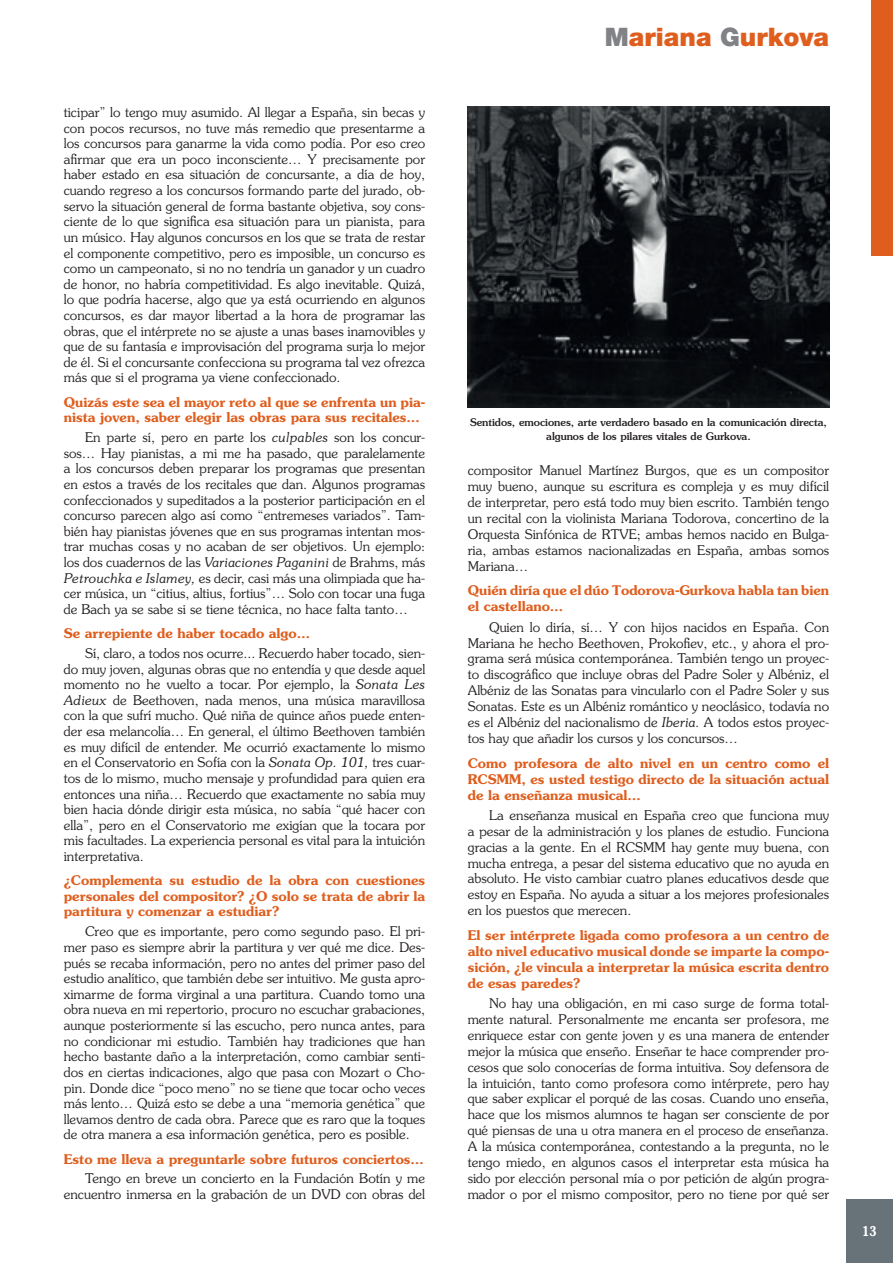
<style>
.page{position:relative;width:893px;height:1263px;background:#fff}
.page>*{position:absolute;margin:0;border:0;box-sizing:border-box;transform-origin:0 0}
.t1{font:900 25.5px "Helvetica Neue LT Std";color:#df5e1e}
.t2{font:600 13.5px "Souvenir";color:#fff;scale:.8 1}
.t3{font:300 13.35px/15.6px "Souvenir";color:#231f20;text-align:justify}
.t4{font:600 13.35px/15.9px "Souvenir";color:#df5e1e;text-align:justify}
.t5{font:500 10.5px/13.5px "Souvenir";color:#231f20;text-align:center}
.s1{font-style:italic}
.s2{font-weight:600;color:#df5e1e}
.s3{font-weight:300;color:#231f20}
.s4{color:#808285}
</style>
<div class="page">
<div style="left:872px;top:0;width:21px;height:255px;background:#df5e1e"></div>
<div style="left:846px;top:1199px;width:47px;height:64px;background:#687379"></div>
<img style="left:468px;top:106px;width:361px;height:301px">
<p class="t3" style="left:64px;top:104px;width:363px">ticipar” lo tengo muy asumido. Al llegar a España, sin becas y con pocos recursos, no tuve más remedio que presentarme a los concursos para ganarme la vida como podía. Por eso creo afirmar que era un poco inconsciente… Y precisamente por haber estado en esa situación de concursante, a día de hoy, cuando regreso a los concursos formando parte del jurado, ob&shy;servo la situación general de forma bastante objetiva, soy cons&shy;ciente de lo que significa esa situación para un pianista, para un músico. Hay algunos concursos en los que se trata de restar el componente competitivo, pero es imposible, un concurso es como un campeonato, si no no tendría un ganador y un cuadro de honor, no habría competitividad. Es algo inevitable. Quizá, lo que podría hacerse, algo que ya está ocurriendo en algunos concursos, es dar mayor libertad a la hora de programar las obras, que el intérprete no se ajuste a unas bases inamovibles y que de su fantasía e improvisación del programa surja lo mejor de él. Si el concursante confecciona su programa tal vez ofrezca más que si el programa ya viene confeccionado.</p>
<p class="t4" style="left:64px;top:394px;width:363px">Quizás este sea el mayor reto al que se enfrenta un pia&shy;nista joven, saber elegir las obras para sus recitales…</p>
<p class="t3" style="left:64px;top:429px;width:363px;text-indent:21px">En parte sí, pero en parte los <span class="s1">culpables</span> son los concur&shy;sos… Hay pianistas, a mi me ha pasado, que paralelamente a los concursos deben preparar los programas que presentan en estos a través de los recitales que dan. Algunos programas confeccionados y supeditados a la posterior participación en el concurso parecen algo así como “entremeses variados”. Tam&shy;bién hay pianistas jóvenes que en sus programas intentan mos&shy;trar muchas cosas y no acaban de ser objetivos. Un ejemplo: los dos cuadernos de las <span class="s1">Variaciones Paganini</span> de Brahms, más <span class="s1">Petrouchka e Islamey,</span> es decir, casi más una olimpiada que ha&shy;cer música, un “citius, altius, fortius”… Solo con tocar una fuga de Bach ya se sabe si se tiene técnica, no hace falta tanto…</p>
<p class="t3" style="left:85px;top:623px;width:342px;line-height:20px;text-indent:-21px"><span class="s2">Se arrepiente de haber tocado algo…<br></span>Sí, claro, a todos nos ocurre... Recuerdo haber tocado, sien-</p>
<p class="t3" style="left:64px;top:661px;width:363px">do muy joven, algunas obras que no entendía y que desde aquel momento no he vuelto a tocar. Por ejemplo, la <span class="s1">Sonata Les Adieux</span> de Beethoven, nada menos, una música maravillosa con la que sufrí mucho. Qué niña de quince años puede enten&shy;der esa melancolía… En general, el último Beethoven también es muy difícil de entender. Me ocurrió exactamente lo mismo en el Conservatorio en Sofía con la <span class="s1">Sonata Op. 101,</span> tres cuar&shy;tos de lo mismo, mucho mensaje y profundidad para quien era entonces una niña… Recuerdo que exactamente no sabía muy bien hacia dónde dirigir esta música, no sabía “qué hacer con ella”, pero en el Conservatorio me exigían que la tocara por mis facultades. La experiencia personal es vital para la intuición interpretativa.</p>
<p class="t4" style="left:64px;top:873px;width:363px">¿Complementa su estudio de la obra con cuestiones personales del compositor? ¿O solo se trata de abrir la partitura y comenzar a estudiar?</p>
<p class="t3" style="left:64px;top:923px;width:363px;text-indent:21px">Creo que es importante, pero como segundo paso. El pri&shy;mer paso es siempre abrir la partitura y ver qué me dice. Des&shy;pués se recaba información, pero no antes del primer paso del estudio analítico, que también debe ser intuitivo. Me gusta apro&shy;ximarme de forma virginal a una partitura. Cuando tomo una obra nueva en mi repertorio, procuro no escuchar grabaciones, aunque posteriormente sí las escucho, pero nunca antes, para no condicionar mi estudio. También hay tradiciones que han hecho bastante daño a la interpretación, como cambiar senti&shy;dos en ciertas indicaciones, algo que pasa con Mozart o Cho&shy;pin. Donde dice “poco meno” no se tiene que tocar ocho veces más lento… Quizá esto se debe a una “memoria genética” que llevamos dentro de cada obra. Parece que es raro que la toques de otra manera a esa información genética, pero es posible.</p>
<p class="t4" style="left:64px;top:1149px;width:363px;line-height:20px;text-align:right">Esto me lleva a preguntarle sobre futuros conciertos…<br><span class="s3">Tengo en breve un concierto en la Fundación Botín y me</span></p>
<p class="t3" style="left:64px;top:1186px;width:363px">encuentro inmersa en la grabación de un DVD con obras del</p>
<p class="t1" style="left:605px;top:22px;width:226px"><span class="s4">M</span>ariana <span class="s4">G</span>urkova</p>
<p class="t5" style="left:470px;top:415px;width:358px">Sentidos, emociones, arte verdadero basado en la comunicación directa, algunos de los pilares vitales de Gurkova.</p>
<p class="t3" style="left:468px;top:462px;width:363px">compositor Manuel Martínez Burgos, que es un compositor muy bueno, aunque su escritura es compleja y es muy difícil de interpretar, pero está todo muy bien escrito. También tengo un recital con la violinista Mariana Todorova, concertino de la Orquesta Sinfónica de RTVE; ambas hemos nacido en Bulga&shy;ria, ambas estamos nacionalizadas en España, ambas somos Mariana…</p>
<p class="t4" style="left:468px;top:583px;width:363px">Quién diría que el dúo Todorova-Gurkova habla tan bien el castellano…</p>
<p class="t3" style="left:468px;top:618px;width:363px;text-indent:21px">Quien lo diría, sí… Y con hijos nacidos en España. Con Mariana he hecho Beethoven, Prokofiev, etc., y ahora el pro&shy;grama será música contemporánea. También tengo un proyec&shy;to discográfico que incluye obras del Padre Soler y Albéniz, el Albéniz de las Sonatas para vincularlo con el Padre Soler y sus Sonatas. Este es un Albéniz romántico y neoclásico, todavía no es el Albéniz del nacionalismo de <span class="s1">Iberia.</span> A todos estos proyec&shy;tos hay que añadir los cursos y los concursos…</p>
<p class="t4" style="left:468px;top:755px;width:363px">Como profesora de alto nivel en un centro como el RCSMM, es usted testigo directo de la situación actual de la enseñanza musical…</p>
<p class="t3" style="left:468px;top:807px;width:363px;text-indent:21px">La enseñanza musical en España creo que funciona muy a pesar de la administración y los planes de estudio. Funciona gracias a la gente. En el RCSMM hay gente muy buena, con mucha entrega, a pesar del sistema educativo que no ayuda en absoluto. He visto cambiar cuatro planes educativos desde que estoy en España. No ayuda a situar a los mejores profesionales en los puestos que merecen.</p>
<p class="t4" style="left:468px;top:927px;width:363px">El ser intérprete ligada como profesora a un centro de alto nivel educativo musical donde se imparte la compo&shy;sición, ¿le vincula a interpretar la música escrita dentro de esas paredes?</p>
<p class="t3" style="left:468px;top:995px;width:363px;text-indent:21px">No hay una obligación, en mi caso surge de forma total&shy;mente natural. Personalmente me encanta ser profesora, me enriquece estar con gente joven y es una manera de entender mejor la música que enseño. Enseñar te hace comprender pro&shy;cesos que solo conocerías de forma intuitiva. Soy defensora de la intuición, tanto como profesora como intérprete, pero hay que saber explicar el porqué de las cosas. Cuando uno enseña, hace que los mismos alumnos te hagan ser consciente de por qué piensas de una u otra manera en el proceso de enseñanza.<br>A la música contemporánea, contestando a la pregunta, no le tengo miedo, en algunos casos el interpretar esta música ha sido por elección personal mía o por petición de algún progra&shy;mador o por el mismo compositor, pero no tiene por qué ser</p>
<p class="t2" style="left:862px;top:1223px;width:20px">13</p>
</div>
